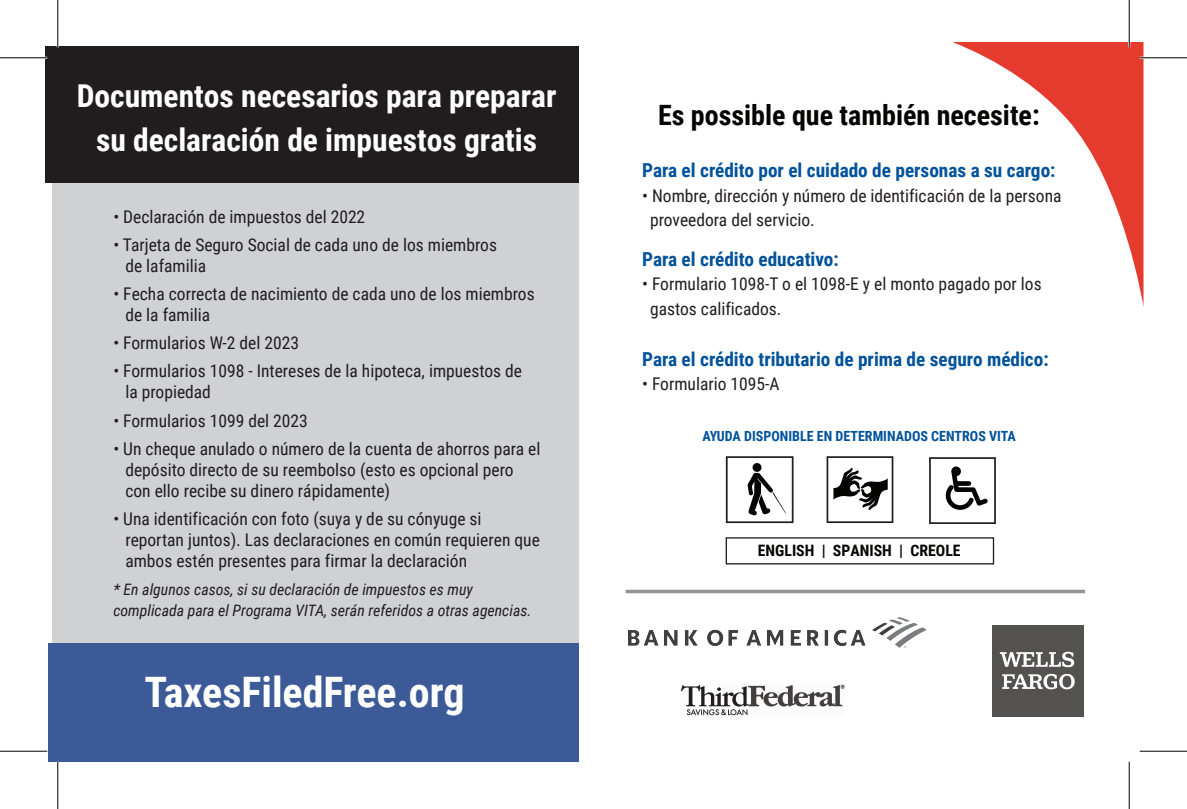
<style>
.page{position:relative;width:1187px;height:809px;background:#fff}
.page>*{position:absolute;margin:0;border:0;box-sizing:border-box;transform-origin:0 0}
.t1{font:700 42px "Roboto Condensed";color:#fff}
.t2{font:700 31.5px/43.8px "Roboto Condensed";color:#fff;text-align:center}
.t3{font:700 28px "Roboto Condensed";color:#040503}
.t4{font:700 19.25px "Roboto Condensed";color:#01529a}
.t5{font:17.5px/21px "Roboto Condensed";color:#211d1e}
.t6{font:italic 15.75px/21px "Roboto Condensed";color:#211d1e}
.t7{font:700 15.75px "Roboto Condensed";color:#040503}
.t8{font:700 14px "Roboto Condensed";color:#01529a}
</style>
<div class="page">
<div style="left:52px;top:181px;width:526px;height:472px;background:#d0d1d3"></div>
<div style="left:48px;top:643px;width:530px;height:119px;background:#3b5a97"></div>
<svg style="left:625px;top:589px;width:460px;height:4px;background:#a6a7aa"></svg>
<div style="left:45px;top:46px;width:533px;height:136px;background:#211d1e"></div>
<img style="left:992px;top:625px;width:91px;height:91px">
<img style="left:628px;top:617px;width:298px;height:30px">
<img style="left:681px;top:684px;width:163px;height:32px">
<svg style="left:952px;top:42px;width:191px;height:261px"></svg>
<img style="left:725px;top:456px;width:69px;height:68px">
<img style="left:826px;top:456px;width:68px;height:67px">
<img style="left:929px;top:457px;width:67px;height:67px">
<div style="left:725px;top:537px;width:269px;height:27px;border:1px solid #211d1e"></div>
<hr style="left:0;top:57px;width:47px;height:2px;background:#fff">
<hr style="left:1139px;top:57px;width:47px;height:2px;background:#fff">
<hr style="left:57px;top:0;width:2px;height:47px;background:#fff">
<hr style="left:57px;top:761px;width:2px;height:47px;background:#fff">
<hr style="left:1128px;top:0;width:2px;height:47px;background:#fff">
<hr style="left:0;top:57px;width:47px;height:1px;background:#000">
<hr style="left:1139px;top:57px;width:47px;height:1px;background:#000">
<hr style="left:0;top:750px;width:47px;height:1px;background:#000">
<hr style="left:1139px;top:750px;width:47px;height:1px;background:#000">
<hr style="left:57px;top:0;width:1px;height:47px;background:#000">
<hr style="left:57px;top:761px;width:1px;height:47px;background:#000">
<hr style="left:1128px;top:0;width:1px;height:47px;background:#000">
<hr style="left:1128px;top:761px;width:1px;height:47px;background:#000">
<h2 class="t2" style="left:77px;top:73px;width:481px">Documentos necesarios para preparar su declaración de impuestos gratis</h2>
<p class="t5" style="left:113px;top:206px;width:253px">• Declaración de impuestos del 2022</p>
<p class="t5" style="left:125px;top:234px;width:373px;text-indent:-12px">• Tarjeta de Seguro Social de cada uno de los miembros de lafamilia</p>
<p class="t5" style="left:125px;top:283px;width:411px;text-indent:-12px">• Fecha correcta de nacimiento de cada uno de los miembros de la familia</p>
<p class="t5" style="left:113px;top:332px;width:187px">• Formularios W-2 del 2023</p>
<p class="t5" style="left:125px;top:360px;width:398px;text-indent:-12px">• Formularios 1098 - Intereses de la hipoteca, impuestos de la propiedad</p>
<p class="t5" style="left:113px;top:409px;width:196px">• Formularios 1099 del 2023</p>
<p class="t5" style="left:125px;top:437px;width:416px;text-indent:-12px">• Un cheque anulado o número de la cuenta de ahorros para el depósito directo de su reembolso (esto es opcional pero con ello recibe su dinero rápidamente)</p>
<p class="t5" style="left:125px;top:507px;width:416px;text-indent:-12px">• Una identificación con foto (suya y de su cónyuge si reportan juntos). Las declaraciones en común requieren que ambos estén presentes para firmar la declaración</p>
<p class="t6" style="left:113px;top:578px;width:420px">* En algunos casos, si su declaración de impuestos es muy complicada para el Programa VITA, serán referidos a otras agencias.</p>
<h1 class="t1" style="left:144px;top:662px;width:321px">TaxesFiledFree.org</h1>
<h3 class="t3" style="left:658px;top:95px;width:383px">Es possible que también necesite:</h3>
<p class="t4" style="left:642px;top:157px;width:415px">Para el crédito por el cuidado de personas a su cargo:</p>
<p class="t5" style="left:650px;top:183px;width:413px;line-height:24.5px;text-indent:-8px">• Nombre, dirección y número de identificación de la persona proveedora del servicio.</p>
<p class="t4" style="left:642px;top:245px;width:198px">Para el crédito educativo:</p>
<p class="t5" style="left:650px;top:271px;width:393px;line-height:24.5px;text-indent:-8px">• Formulario 1098-T o el 1098-E y el monto pagado por los gastos calificados.</p>
<p class="t4" style="left:642px;top:345px;width:408px">Para el crédito tributario de prima de seguro médico:</p>
<p class="t5" style="left:642px;top:373px;width:139px">• Formulario 1095-A</p>
<p class="t8" style="left:702px;top:426px;width:315px">AYUDA DISPONIBLE EN DETERMINADOS CENTROS VITA</p>
<p class="t7" style="left:758px;top:539px;width:204px">ENGLISH | SPANISH | CREOLE</p>
</div>
